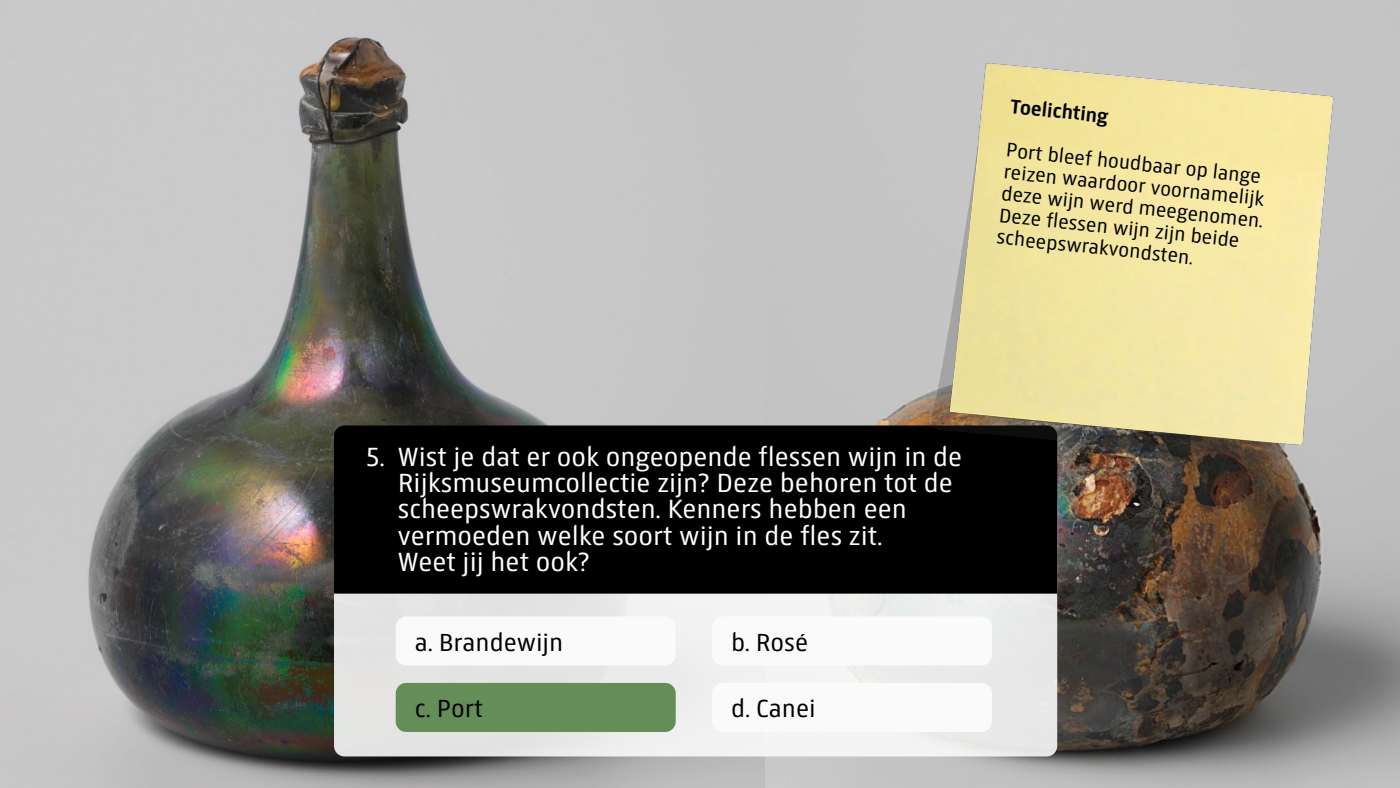
<style>
.page{position:relative;width:1400px;height:788px;background:#fff}
.page>*{position:absolute;margin:0;border:0;box-sizing:border-box;transform-origin:0 0}
.t1{font:28px/26.2px "Rijksmuseum";color:#fff}
.t2{font:26.25px "Rijksmuseum";color:#000}
.t3{font:21px/21.9px "Rijksmuseum";color:#000}
.t4{font:700 21px "Rijksmuseum";color:#000}
</style>
<div class="page">
<img style="left:0;top:0;width:766px;height:788px">
<img style="left:766px;top:0;width:634px;height:788px">
<div style="left:334px;top:490px;width:723px;height:266px;background:#e8e9e8;border-radius:10px"></div>
<div style="left:396px;top:616px;width:280px;height:49px;background:#fafafa;border-radius:10px"></div>
<div style="left:396px;top:682px;width:280px;height:50px;background:#658d58;border-radius:10px"></div>
<div style="left:712px;top:616px;width:280px;height:49px;background:#fafafa;border-radius:10px"></div>
<div style="left:712px;top:682px;width:280px;height:50px;background:#fafafa;border-radius:10px"></div>
<div style="left:334px;top:425px;width:723px;height:168px;background:#000"></div>
<img style="left:893px;top:32px;width:489px;height:472px">
<p class="t4" style="left:1012px;top:94px;width:100px;rotate:6deg">Toelichting</p>
<p class="t3" style="left:1007px;top:139px;width:264px;rotate:6deg">Port bleef houdbaar op lange reizen waardoor voornamelijk deze wijn werd meegenomen.<br>Deze flessen wijn zijn beide scheepswrakvondsten.</p>
<p class="t1" style="left:398px;top:444px;width:566px;text-indent:-32px">5. Wist je dat er ook ongeopende flessen wijn in de Rijksmuseumcollectie zijn? Deze behoren tot de scheepswrakvondsten. Kenners hebben een vermoeden welke soort wijn in de fles zit.<br>Weet jij het ook?</p>
<p class="t2" style="left:415px;top:628px;width:150px">a. Brandewijn</p>
<p class="t2" style="left:415px;top:694px;width:70px">c. Port</p>
<p class="t2" style="left:731px;top:628px;width:78px">b. Rosé</p>
<p class="t2" style="left:731px;top:694px;width:86px">d. Canei</p>
</div>
